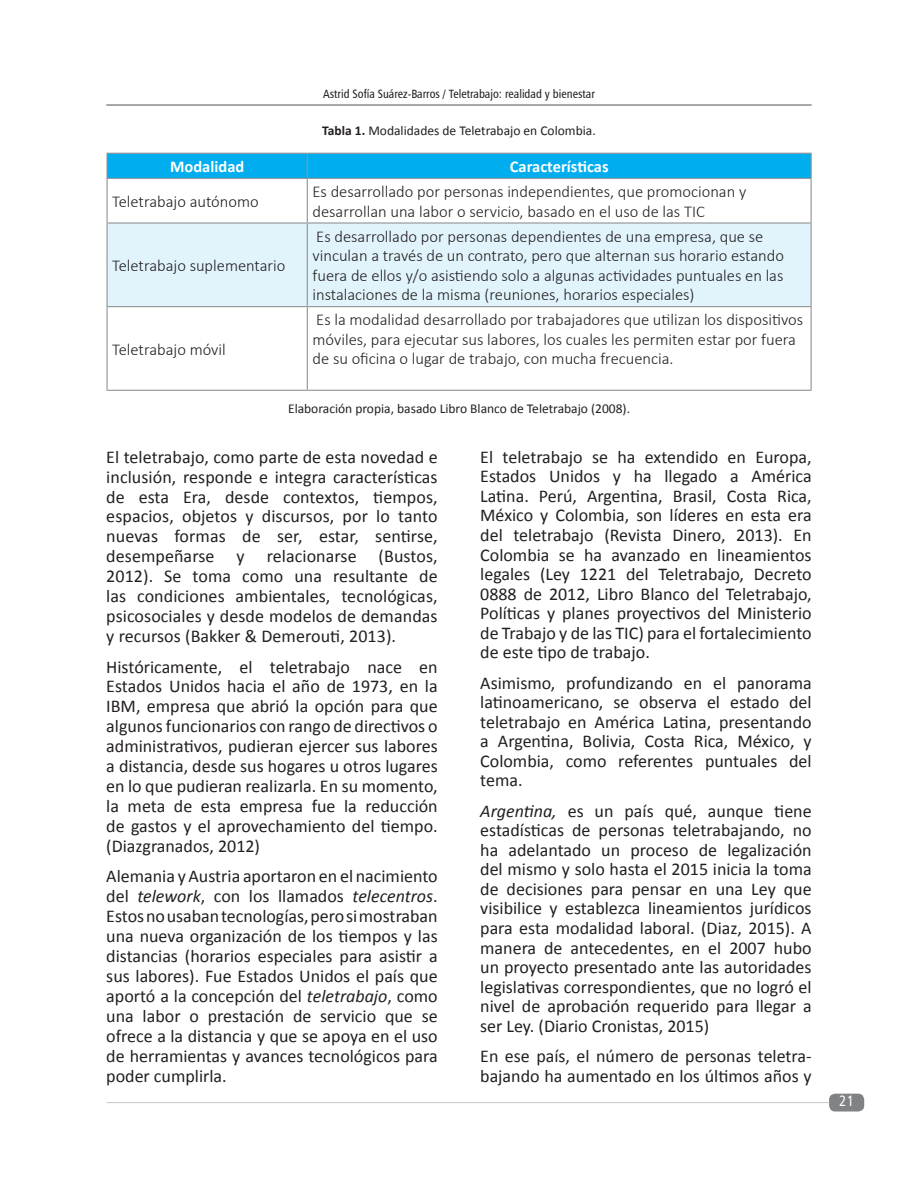
<style>
.page{position:relative;width:918px;height:1188px;background:#fff}
.page>*{position:absolute;margin:0;border:0;box-sizing:border-box;transform-origin:0 0}
.t1{font:18px/20px "Calibri";color:#231f20;text-align:justify}
.t2{font:300 16.5px/19.5px "Calibri";color:#231f20}
.t3{font:700 16.5px "Calibri";color:#fff}
.t4{font:15px "Humanist 777 BT Roman Condensed B";color:#fff}
.t5{font:13.5px "Calibri";color:#231f20}
.t6{font:12px "Humanist 777 BT Roman Condensed B";color:#231f20}
.s1{font-weight:700}
.s2{font-style:italic}
</style>
<div class="page">
<hr style="left:106px;top:104px;width:706px;height:2px;background:#8a8c8f">
<hr style="left:106px;top:1102px;width:723px;height:1px;background:#c7c8ca">
<div style="left:829px;top:1094px;width:35px;height:18px;background:#808285;border-radius:6px"></div>
<div style="left:108px;top:224px;width:703px;height:82px;background:#e1f4fc"></div>
<hr style="left:106px;top:153px;width:201px;height:1px;background:#919396">
<hr style="left:106px;top:154px;width:2px;height:24px;background:#919396">
<svg style="left:107px;top:153px;width:705px;height:25px;background:#06aceb"></svg>
<hr style="left:106px;top:178px;width:201px;height:1px;background:#919396">
<hr style="left:106px;top:179px;width:2px;height:43px;background:#919396">
<hr style="left:307px;top:178px;width:505px;height:1px;background:#919396">
<hr style="left:307px;top:179px;width:1px;height:43px;background:#919396">
<hr style="left:811px;top:179px;width:1px;height:43px;background:#919396">
<hr style="left:106px;top:222px;width:201px;height:2px;background:#919396">
<hr style="left:106px;top:224px;width:2px;height:82px;background:#919396">
<hr style="left:307px;top:222px;width:505px;height:2px;background:#919396">
<hr style="left:307px;top:224px;width:1px;height:82px;background:#919396">
<hr style="left:811px;top:224px;width:1px;height:82px;background:#919396">
<hr style="left:106px;top:306px;width:201px;height:1px;background:#919396">
<hr style="left:106px;top:307px;width:2px;height:83px;background:#919396">
<hr style="left:307px;top:306px;width:505px;height:1px;background:#919396">
<hr style="left:307px;top:307px;width:1px;height:83px;background:#919396">
<hr style="left:811px;top:307px;width:1px;height:83px;background:#919396">
<hr style="left:106px;top:390px;width:201px;height:1px;background:#919396">
<hr style="left:307px;top:390px;width:505px;height:1px;background:#919396">
<p class="t6" style="left:323px;top:86px;width:273px">Astrid Sofía Suárez-Barros / Teletrabajo: realidad y bienestar</p>
<p class="t5" style="left:322px;top:122px;width:275px"><span class="s1">Tabla 1.</span> Modalidades de Teletrabajo en Colombia.</p>
<p class="t3" style="left:170px;top:156px;width:76px">Modalidad</p>
<p class="t3" style="left:510px;top:156px;width:100px">Características</p>
<p class="t2" style="left:112px;top:191px;width:148px">Teletrabajo autónomo</p>
<p class="t2" style="left:313px;top:182px;width:435px">Es desarrollado por personas independientes, que promocionan y desarrollan una labor o servicio, basado en el uso de las TIC</p>
<p class="t2" style="left:112px;top:256px;width:175px">Teletrabajo suplementario</p>
<p class="t2" style="left:313px;top:226px;width:473px">Es desarrollado por personas dependientes de una empresa, que se vinculan a través de un contrato, pero que alternan sus horario estando fuera de ellos y/o asistiendo solo a algunas actividades puntuales en las instalaciones de la misma (reuniones, horarios especiales)</p>
<p class="t2" style="left:313px;top:310px;width:492px">Es la modalidad desarrollado por trabajadores que utilizan los dispositivos móviles, para ejecutar sus labores, los cuales les permiten estar por fuera de su oficina o lugar de trabajo, con mucha frecuencia.</p>
<p class="t5" style="left:288px;top:400px;width:344px">Elaboración propia, basado Libro Blanco de Teletrabajo (2008).</p>
<p class="t1" style="left:106px;top:447px;width:333px">El teletrabajo, como parte de esta novedad e inclusión, responde e integra características de esta Era, desde contextos, tiempos, espacios, objetos y discursos, por lo tanto nuevas formas de ser, estar, sentirse, desempeñarse y relacionarse (Bustos, 2012). Se toma como una resultante de las condiciones ambientales, tecnológicas, psicosociales y desde modelos de demandas y recursos (Bakker &amp; Demerouti, 2013).</p>
<p class="t1" style="left:106px;top:657px;width:333px">Históricamente, el teletrabajo nace en Estados Unidos hacia el año de 1973, en la IBM, empresa que abrió la opción para que algunos funcionarios con rango de directivos o administrativos, pudieran ejercer sus labores a distancia, desde sus hogares u otros lugares en lo que pudieran realizarla. En su momento, la meta de esta empresa fue la reducción de gastos y el aprovechamiento del tiempo. (Diazgranados, 2012)</p>
<p class="t1" style="left:106px;top:867px;width:333px">Alemania y Austria aportaron en el nacimiento del <span class="s2">telework</span>, con los llamados <span class="s2">telecentros</span>.<br>Estos no usaban tecnologías, pero si mostraban una nueva organización de los tiempos y las distancias (horarios especiales para asistir a sus labores). Fue Estados Unidos el país que aportó a la concepción del <span class="s2">teletrabajo</span>, como una labor o prestación de servicio que se ofrece a la distancia y que se apoya en el uso de herramientas y avances tecnológicos para poder cumplirla.</p>
<p class="t2" style="left:112px;top:339px;width:115px">Teletrabajo móvil</p>
<p class="t1" style="left:480px;top:447px;width:333px;line-height:19.5px">El teletrabajo se ha extendido en Europa, Estados Unidos y ha llegado a América Latina. Perú, Argentina, Brasil, Costa Rica, México y Colombia, son líderes en esta era del teletrabajo (Revista Dinero, 2013). En Colombia se ha avanzado en lineamientos legales (Ley 1221 del Teletrabajo, Decreto 0888 de 2012, Libro Blanco del Teletrabajo, Políticas y planes proyectivos del Ministerio de Trabajo y de las TIC) para el fortalecimiento de este tipo de trabajo.</p>
<p class="t1" style="left:480px;top:673px;width:333px;line-height:19.5px">Asimismo, profundizando en el panorama latinoamericano, se observa el estado del teletrabajo en América Latina, presentando a Argentina, Bolivia, Costa Rica, México, y Colombia, como referentes puntuales del tema.</p>
<p class="t1" style="left:480px;top:801px;width:333px;line-height:19.5px"><span class="s2">Argentina,</span> es un país qué, aunque tiene estadísticas de personas teletrabajando, no ha adelantado un proceso de legalización del mismo y solo hasta el 2015 inicia la toma de decisiones para pensar en una Ley que visibilice y establezca lineamientos jurídicos para esta modalidad laboral. (Diaz, 2015). A manera de antecedentes, en el 2007 hubo un proyecto presentado ante las autoridades legislativas correspondientes, que no logró el nivel de aprobación requerido para llegar a ser Ley. (Diario Cronistas, 2015)</p>
<p class="t1" style="left:480px;top:1046px;width:333px;line-height:19.5px">En ese país, el número de personas teletra&shy;bajando ha aumentado en los últimos años y</p>
<p class="t4" style="left:839px;top:1092px;width:16px">21</p>
</div>
